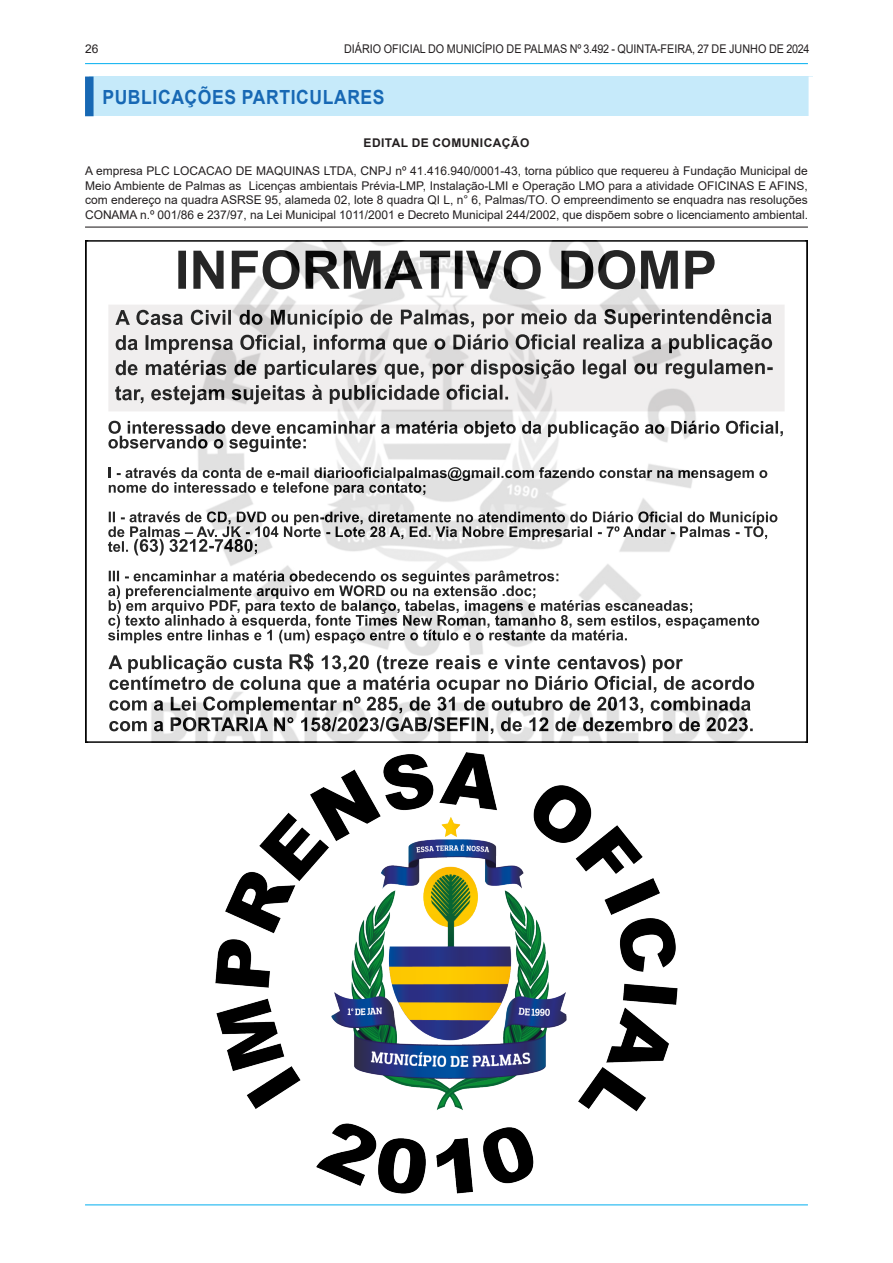
<style>
.page{position:relative;width:893px;height:1263px;background:#fff}
.page>*{position:absolute;margin:0;border:0;box-sizing:border-box;transform-origin:0 0}
.CHANCELA{font:700 19.5px "Arial";letter-spacing:.035em;color:#1768b4;scale:.9 1}
.SEM_PARAGRAFO{font:12px/14.4px "Arial";color:#231f20;text-align:justify}
.SEM_PARAGRAFO-2{font:12px "Arial";color:#231f20;scale:.9 1}
.TITULO{font:700 12px "Arial";letter-spacing:.035em;color:#231f20}
</style>
<div class="page">
<hr style="left:85px;top:63px;width:723px;height:1px;background:#00aeef">
<hr style="left:85px;top:1204px;width:723px;height:1px;background:#00aeef">
<div style="left:89px;top:77px;width:724px;height:39px;background:#c6eafa"></div>
<div style="left:85px;top:77px;width:9px;height:39px;background:#1768b4"></div>
<div style="left:809px;top:77px;width:8px;height:39px;background:#fff"></div>
<hr style="left:85px;top:227px;width:723px;height:1px;background:#231f20">
<img style="left:85px;top:240px;width:723px;height:502px">
<img style="left:263px;top:250px;width:452px;height:39px">
<img style="left:115px;top:309px;width:313px;height:16px">
<img style="left:551px;top:309px;width:221px;height:15px">
<img style="left:116px;top:335px;width:349px;height:15px">
<img style="left:468px;top:334px;width:304px;height:16px">
<img style="left:116px;top:360px;width:339px;height:19px">
<img style="left:471px;top:359px;width:294px;height:16px">
<img style="left:115px;top:385px;width:313px;height:15px">
<img style="left:430px;top:385px;width:72px;height:15px">
<img style="left:108px;top:421px;width:319px;height:13px">
<img style="left:430px;top:421px;width:278px;height:13px">
<img style="left:726px;top:421px;width:57px;height:15px">
<img style="left:120px;top:436px;width:181px;height:16px">
<svg style="left:109px;top:467px;width:2px;height:11px"></svg>
<img style="left:133px;top:467px;width:229px;height:11px">
<img style="left:363px;top:467px;width:244px;height:14px">
<img style="left:633px;top:468px;width:134px;height:13px">
<img style="left:152px;top:482px;width:212px;height:11px">
<img style="left:377px;top:482px;width:44px;height:11px">
<svg style="left:109px;top:512px;width:6px;height:10px"></svg>
<img style="left:167px;top:511px;width:213px;height:11px">
<img style="left:395px;top:511px;width:229px;height:11px">
<img style="left:638px;top:511px;width:139px;height:14px">
<img style="left:130px;top:526px;width:255px;height:11px">
<img style="left:390px;top:526px;width:261px;height:11px">
<img style="left:652px;top:529px;width:14px;height:8px">
<img style="left:680px;top:526px;width:83px;height:11px">
<img style="left:108px;top:541px;width:20px;height:11px">
<img style="left:134px;top:539px;width:119px;height:16px">
<svg style="left:109px;top:571px;width:10px;height:10px"></svg>
<img style="left:181px;top:570px;width:208px;height:11px">
<img style="left:437px;top:570px;width:117px;height:11px">
<img style="left:116px;top:585px;width:248px;height:14px">
<img style="left:366px;top:585px;width:165px;height:11px">
<img style="left:109px;top:600px;width:12px;height:14px">
<img style="left:184px;top:600px;width:199px;height:11px">
<svg style="left:388px;top:603px;width:12px;height:10px"></svg>
<img style="left:405px;top:600px;width:249px;height:11px">
<img style="left:656px;top:600px;width:32px;height:11px">
<img style="left:116px;top:615px;width:227px;height:14px">
<img style="left:356px;top:615px;width:279px;height:11px">
<img style="left:637px;top:615px;width:122px;height:11px">
<img style="left:117px;top:630px;width:248px;height:13px">
<img style="left:387px;top:630px;width:228px;height:10px">
<svg style="left:616px;top:632px;width:11px;height:8px"></svg>
<img style="left:290px;top:653px;width:92px;height:20px">
<img style="left:466px;top:655px;width:217px;height:18px">
<img style="left:142px;top:676px;width:305px;height:14px">
<img style="left:535px;top:676px;width:219px;height:14px">
<img style="left:203px;top:696px;width:252px;height:15px">
<img style="left:597px;top:697px;width:142px;height:14px">
<img style="left:183px;top:717px;width:262px;height:14px">
<img style="left:472px;top:717px;width:16px;height:14px">
<img style="left:539px;top:717px;width:209px;height:14px">
<img style="left:215px;top:753px;width:463px;height:441px">
<p class="SEM_PARAGRAFO" style="left:85px;top:41px;width:15px">26</p>
<p class="SEM_PARAGRAFO-2" style="left:344px;top:40px;width:518px">DIÁRIO OFICIAL DO MUNICÍPIO DE PALMAS Nº 3.492 - QUINTA-FEIRA, 27 DE JUNHO DE 2024</p>
<p class="CHANCELA" style="left:102px;top:83px;width:315px">PUBLICAÇÕES PARTICULARES</p>
<p class="TITULO" style="left:364px;top:134px;width:167px">EDITAL DE COMUNICAÇÃO</p>
<p class="SEM_PARAGRAFO" style="left:85px;top:164px;width:724px">A empresa PLC LOCACAO DE MAQUINAS LTDA, CNPJ nº 41.416.940/0001-43, torna público que requereu à Fundação Municipal de Meio Ambiente de Palmas as Licenças ambientais Prévia-LMP, Instalação-LMI e Operação LMO para a atividade OFICINAS E AFINS, com endereço na quadra ASRSE 95, alameda 02, lote 8 quadra QI L, n° 6, Palmas/TO. O empreendimento se enquadra nas resoluções CONAMA n.º 001/86 e 237/97, na Lei Municipal 1011/2001 e Decreto Municipal 244/2002, que dispõem sobre o licenciamento ambiental.</p>
</div>
